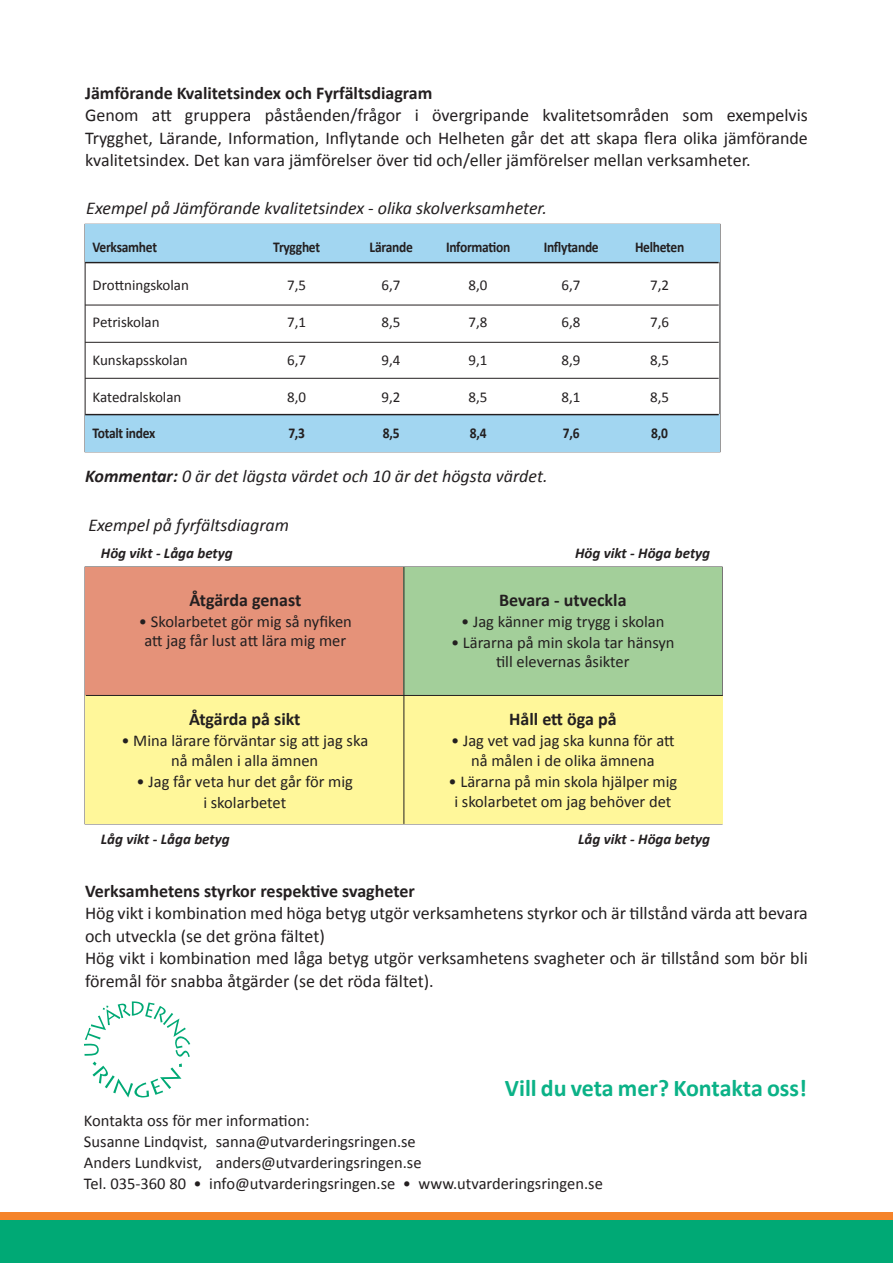
<style>
.page{position:relative;width:893px;height:1263px;background:#fff}
.page>*{position:absolute;margin:0;border:0;box-sizing:border-box;transform-origin:0 0}
.t1{font:700 24px "Calibri";color:#0bb287}
.t2{font:18px/22.5px "Calibri";color:#231f20}
.t3{font:700 18px "Calibri";color:#231f20}
.t4{font:italic 18px "Calibri";color:#231f20}
.t5{font:16.5px/19.8px "Calibri";color:#231f20;text-align:center}
.t6{font:15px "Calibri";color:#231f20}
.t7{font:700 15px "Calibri";letter-spacing:-.02em;color:#231f20;scale:.9 1}
.t8{font:italic 700 15px "Calibri";color:#231f20}
.s1{font-weight:700}
</style>
<div class="page">
<div style="left:0;top:1212px;width:893px;height:13px;background:#f5842a"></div>
<div style="left:0;top:1220px;width:893px;height:43px;background:#00a975"></div>
<div style="left:85px;top:224px;width:635px;height:38px;background:#a2d6f1"></div>
<div style="left:85px;top:414px;width:635px;height:38px;background:#a2d6f1"></div>
<hr style="left:85px;top:262px;width:634px;height:1px;background:#231f20">
<hr style="left:85px;top:305px;width:634px;height:1px;background:#231f20">
<hr style="left:85px;top:342px;width:634px;height:1px;background:#231f20">
<hr style="left:85px;top:378px;width:634px;height:1px;background:#231f20">
<hr style="left:85px;top:414px;width:634px;height:1px;background:#231f20">
<div style="left:86px;top:567px;width:318px;height:128px;background:#e59279"></div>
<div style="left:403px;top:567px;width:319px;height:128px;background:#a3cf9a"></div>
<div style="left:85px;top:695px;width:637px;height:129px;background:#fff79a"></div>
<hr style="left:404px;top:567px;width:1px;height:257px;background:#231f20">
<hr style="left:86px;top:695px;width:637px;height:1px;background:#231f20">
<svg style="left:84px;top:1001px;width:106px;height:96px"></svg>
<p class="t3" style="left:85px;top:81px;width:349px">Jämförande Kvalitetsindex och Fyrfältsdiagram</p>
<p class="t2" style="left:85px;top:104px;width:724px;text-align:justify">Genom att gruppera påståenden/frågor i övergripande kvalitetsområden som exempelvis Trygghet, Lärande, Information, Inflytande och Helheten går det att skapa flera olika jämförande kvalitetsindex. Det kan vara jämförelser över tid och/eller jämförelser mellan verksamheter.</p>
<p class="t4" style="left:86px;top:196px;width:462px">Exempel på Jämförande kvalitetsindex - olika skolverksamheter.</p>
<p class="t7" style="left:93px;top:238px;width:73px">Verksamhet</p>
<p class="t7" style="left:273px;top:238px;width:53px">Trygghet</p>
<p class="t7" style="left:370px;top:238px;width:50px">Lärande</p>
<p class="t7" style="left:446px;top:238px;width:73px">Information</p>
<p class="t7" style="left:544px;top:238px;width:63px">Inflytande</p>
<p class="t7" style="left:635px;top:238px;width:56px">Helheten</p>
<p class="t6" style="left:93px;top:275px;width:98px">Drottningskolan</p>
<p class="t6" style="left:287px;top:275px;width:20px">7,5</p>
<p class="t6" style="left:382px;top:275px;width:20px">6,7</p>
<p class="t6" style="left:469px;top:275px;width:20px">8,0</p>
<p class="t6" style="left:562px;top:275px;width:20px">6,7</p>
<p class="t6" style="left:650px;top:275px;width:20px">7,2</p>
<p class="t6" style="left:93px;top:313px;width:69px">Petriskolan</p>
<p class="t6" style="left:287px;top:313px;width:20px">7,1</p>
<p class="t6" style="left:382px;top:313px;width:20px">8,5</p>
<p class="t6" style="left:469px;top:313px;width:20px">7,8</p>
<p class="t6" style="left:562px;top:313px;width:20px">6,8</p>
<p class="t6" style="left:650px;top:313px;width:20px">7,6</p>
<p class="t6" style="left:93px;top:350px;width:97px">Kunskapsskolan</p>
<p class="t6" style="left:287px;top:350px;width:20px">6,7</p>
<p class="t6" style="left:382px;top:350px;width:20px">9,4</p>
<p class="t6" style="left:469px;top:350px;width:20px">9,1</p>
<p class="t6" style="left:562px;top:350px;width:20px">8,9</p>
<p class="t6" style="left:650px;top:350px;width:20px">8,5</p>
<p class="t6" style="left:93px;top:388px;width:90px">Katedralskolan</p>
<p class="t6" style="left:287px;top:388px;width:20px">8,0</p>
<p class="t6" style="left:382px;top:388px;width:20px">9,2</p>
<p class="t6" style="left:469px;top:388px;width:20px">8,5</p>
<p class="t6" style="left:562px;top:388px;width:20px">8,1</p>
<p class="t6" style="left:650px;top:388px;width:20px">8,5</p>
<p class="t7" style="left:93px;top:423px;width:71px">Totalt index</p>
<p class="t7" style="left:288px;top:423px;width:20px">7,3</p>
<p class="t7" style="left:383px;top:423px;width:20px">8,5</p>
<p class="t7" style="left:470px;top:423px;width:20px">8,4</p>
<p class="t7" style="left:563px;top:423px;width:20px">7,6</p>
<p class="t7" style="left:651px;top:423px;width:20px">8,0</p>
<p class="t4" style="left:85px;top:464px;width:464px"><span class="s1">Kommentar:</span> 0 är det lägsta värdet och 10 är det högsta värdet.</p>
<p class="t4" style="left:88px;top:513px;width:202px">Exempel på fyrfältsdiagram</p>
<p class="t8" style="left:101px;top:543px;width:133px">Hög vikt - Låga betyg</p>
<p class="t8" style="left:575px;top:543px;width:137px">Hög vikt - Höga betyg</p>
<p class="t3" style="left:190px;top:588px;width:113px">Åtgärda genast</p>
<p class="t5" style="left:139px;top:611px;width:215px">• Skolarbetet gör mig så nyfiken att jag får lust att lära mig mer</p>
<p class="t3" style="left:499px;top:588px;width:129px">Bevara - utveckla</p>
<p class="t5" style="left:461px;top:611px;width:205px">• Jag känner mig trygg i skolan</p>
<p class="t5" style="left:451px;top:632px;width:225px">• Lärarna på min skola tar hänsyn till elevernas åsikter</p>
<p class="t3" style="left:189px;top:707px;width:113px">Åtgärda på sikt</p>
<p class="t5" style="left:121px;top:731px;width:248px">• Mina lärare förväntar sig att jag ska nå målen i alla ämnen</p>
<p class="t5" style="left:137px;top:770px;width:218px;line-height:21.6px">• Jag får veta hur det går för mig i skolarbetet</p>
<p class="t3" style="left:509px;top:707px;width:109px">Håll ett öga på</p>
<p class="t5" style="left:451px;top:731px;width:225px">• Jag vet vad jag ska kunna för att nå målen i de olika ämnena</p>
<p class="t5" style="left:448px;top:771px;width:230px">• Lärarna på min skola hjälper mig i skolarbetet om jag behöver det</p>
<p class="t8" style="left:101px;top:829px;width:130px">Låg vikt - Låga betyg</p>
<p class="t8" style="left:578px;top:829px;width:133px">Låg vikt - Höga betyg</p>
<p class="t3" style="left:85px;top:879px;width:331px">Verksamhetens styrkor respektive svagheter</p>
<p class="t2" style="left:85px;top:902px;width:724px">Hög vikt i kombination med höga betyg utgör verksamhetens styrkor och är tillstånd värda att bevara och utveckla (se det gröna fältet)<br>Hög vikt i kombination med låga betyg utgör verksamhetens svagheter och är tillstånd som bör bli föremål för snabba åtgärder (se det röda fältet).</p>
<h1 class="t1" style="left:505px;top:1073px;width:303px">Vill du veta mer? Kontakta oss!</h1>
<p class="t5" style="left:84px;top:1110px;width:520px;line-height:21px;text-align:left">Kontakta oss för mer information:<br>Susanne Lindqvist, sanna@utvarderingsringen.se<br>Anders Lundkvist, anders@utvarderingsringen.se<br>Tel. 035-360 80 • info@utvarderingsringen.se • www.utvarderingsringen.se</p>
</div>
